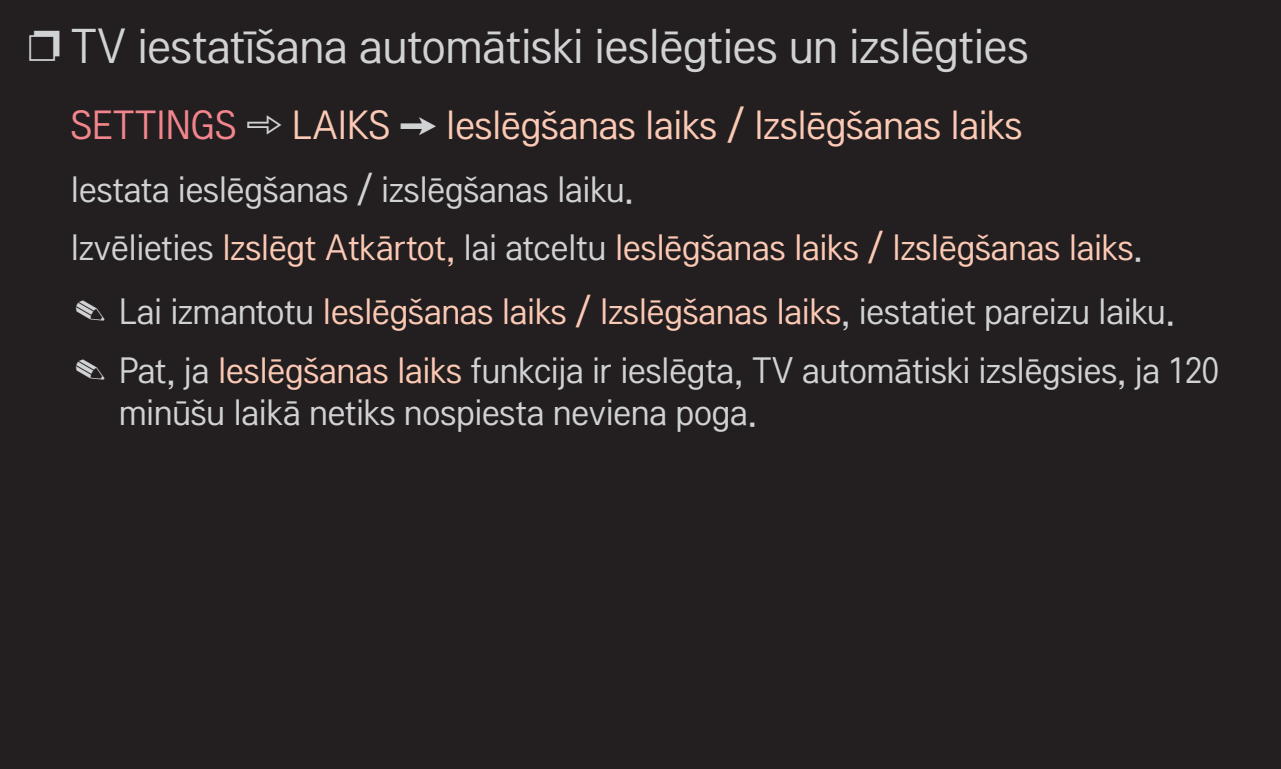
<style>
.page{position:relative;width:1281px;height:769px;background:#fff}
.page>*{position:absolute;margin:0;border:0;box-sizing:border-box;transform-origin:0 0}
.t1{font:48px "LG Display Light";color:#d1d2d4}
.t2{font:40px "LG Display Light";color:#fcc9b4}
.t3{font:36px/57.4px "LG Display Light";color:#d1d2d4}
.s1{font-size:42px}
.s2{color:#f3858d}
.s3{color:#d1d2d4}
.s4{color:#fcc9b4}
</style>
<div class="page">
<div style="left:0;top:0;width:1280px;height:768px;background:#231f20"></div>
<h1 class="t1" style="left:28px;top:9px;width:1001px"><span class="s1">❐</span> TV iestatīšana automātiski ieslēgties un izslēgties</h1>
<p class="t2" style="left:71px;top:95px;width:952px"><span class="s2">SETTINGS</span> <span class="s3">➾</span> LAIKS <span class="s3">➙</span> Ieslēgšanas laiks / Izslēgšanas laiks</p>
<p class="t3" style="left:71px;top:158px;width:1073px">Iestata ieslēgšanas / izslēgšanas laiku.<br>Izvēlieties <span class="s4">Izslēgt Atkārtot,</span> lai atceltu <span class="s4">Ieslēgšanas laiks / Izslēgšanas laiks</span>.</p>
<p class="t3" style="left:74px;top:279px;width:1145px;line-height:59px">✎ Lai izmantotu <span class="s4">Ieslēgšanas laiks / Izslēgšanas laiks</span>, iestatiet pareizu laiku.<br>✎ Pat, ja <span class="s4">Ieslēgšanas laiks</span> funkcija ir ieslēgta, TV automātiski izslēgsies, ja 120</p>
<p class="t3" style="left:119px;top:381px;width:639px">minūšu laikā netiks nospiesta neviena poga.</p>
</div>
